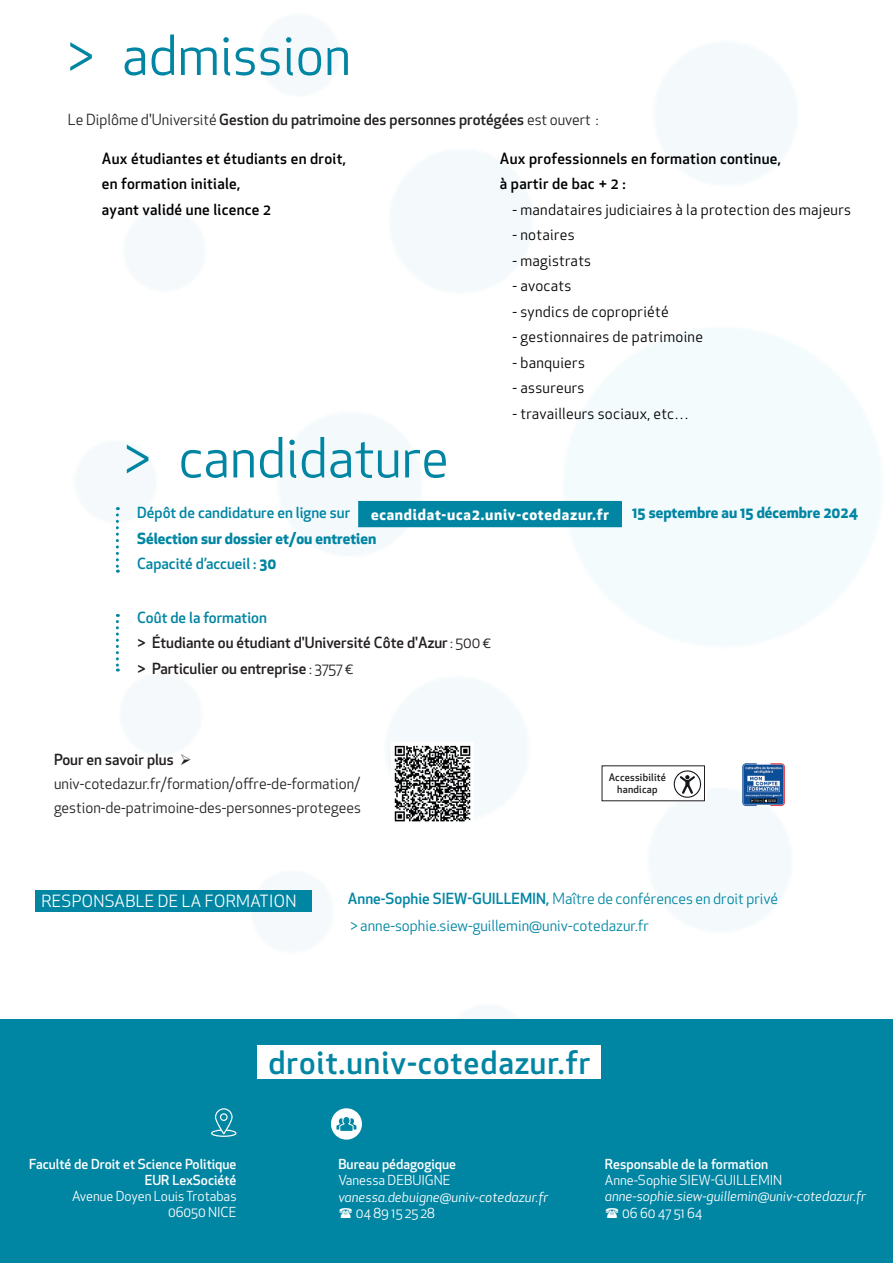
<style>
.page{position:relative;width:893px;height:1263px;background:#fff}
.page>*{position:absolute;margin:0;border:0;box-sizing:border-box;transform-origin:0 0}
.t1{font:54px "Apex New";color:#0085a3}
.t2{font:500 31.5px "Apex New";letter-spacing:.03em;color:#0085a3}
.t3{font:16.5px "Apex New";letter-spacing:.02em;color:#fff}
.t4{font:15px "Apex New";letter-spacing:.02em;color:#000}
.t5{font:500 15px/25.5px "Apex New";color:#231f20}
.t6{font:500 15px/25.5px "Apex New";letter-spacing:.02em;color:#000}
.t7{font:15px/24px "Apex New";color:#231f20}
.t8{font:15px/27px "Apex New";color:#0085a3}
.t9{font:700 15px/25.5px "Apex New";color:#0085a3}
.t10{font:700 15px "Apex New";letter-spacing:.05em;color:#fff}
.t11{font:500 15px "Apex New";color:#0085a3}
.t12{font:13.5px/16.2px "Apex New";color:#fff;text-align:right}
.t13{font:500 13.5px/16.2px "Apex New";color:#fff;text-align:right}
.t14{font:italic 13.5px "Apex New";color:#fff}
.t15{font:500 10.2px/12.1px "Apex New";letter-spacing:.02em;color:#231f20;text-align:center}
.s1{font-weight:400}
.s2{font-weight:500}
.s3{color:#0085a3}
</style>
<div class="page">
<img style="left:68px;top:43px;width:825px;height:977px">
<div style="left:0;top:1020px;width:893px;height:243px;background:#0085a3"></div>
<svg style="left:331px;top:1108px;width:31px;height:31px"></svg>
<svg style="left:211px;top:1108px;width:26px;height:29px"></svg>
<div style="left:35px;top:890px;width:276px;height:21px;background:#0085a3"></div>
<div style="left:258px;top:1045px;width:343px;height:34px;background:#fff"></div>
<svg style="left:116px;top:507px;width:3px;height:66px"></svg>
<div style="left:359px;top:502px;width:262px;height:24px;background:#0085a3"></div>
<div style="left:358px;top:501px;width:264px;height:26px;border:2px solid #0085a3"></div>
<svg style="left:116px;top:614px;width:3px;height:57px"></svg>
<div style="left:669px;top:765px;width:38px;height:36px;background:linear-gradient(to right,#fefefe,#fff)"></div>
<svg style="left:674px;top:770px;width:27px;height:28px"></svg>
<img style="left:391px;top:742px;width:83px;height:83px">
<img style="left:741px;top:762px;width:44px;height:45px">
<h1 class="t1" style="left:68px;top:21px;width:285px">&gt; admission</h1>
<p class="t5" style="left:68px;top:107px;width:532px"><span class="s1">Le Diplôme d'Université</span> Gestion du patrimoine des personnes protégées <span class="s1">est ouvert :</span></p>
<p class="t6" style="left:102px;top:145px;width:246px">Aux étudiantes et étudiants en droit, en formation initiale,<br>ayant validé une licence 2</p>
<p class="t6" style="left:500px;top:145px;width:283px">Aux professionnels en formation continue, à partir de bac + 2 :</p>
<p class="t4" style="left:513px;top:200px;width:340px">- mandataires judiciaires à la protection des majeurs</p>
<p class="t4" style="left:513px;top:225px;width:63px">- notaires</p>
<p class="t4" style="left:513px;top:251px;width:80px">- magistrats</p>
<p class="t4" style="left:513px;top:276px;width:60px">- avocats</p>
<p class="t4" style="left:513px;top:302px;width:158px">- syndics de copropriété</p>
<p class="t4" style="left:513px;top:327px;width:192px">- gestionnaires de patrimoine</p>
<p class="t4" style="left:513px;top:353px;width:74px">- banquiers</p>
<p class="t4" style="left:513px;top:378px;width:73px">- assureurs</p>
<p class="t4" style="left:513px;top:404px;width:178px">- travailleurs sociaux, etc…</p>
<h1 class="t1" style="left:124px;top:424px;width:326px">&gt; candidature</h1>
<p class="t11" style="left:137px;top:503px;width:215px">Dépôt de candidature en ligne sur</p>
<p class="t9" style="left:632px;top:499px;width:227px">15 septembre au 15 décembre 2024</p>
<p class="t9" style="left:137px;top:525px;width:241px">Sélection sur dossier et/ou entretien<br><span class="s2">Capacité d’accueil :</span> 30</p>
<p class="t10" style="left:371px;top:503px;width:239px">ecandidat-uca2.univ-cotedazur.fr</p>
<p class="t5" style="left:137px;top:604px;width:356px"><span class="s3">Coût de la formation<br></span>&gt; Étudiante ou étudiant d'Université Côte d'Azur <span class="s1">: 500 € </span>&gt; Particulier ou entreprise <span class="s1">: 3757 €</span></p>
<p class="t7" style="left:54px;top:747px;width:309px"><span class="s2">Pour en savoir plus</span> ➢ univ-cotedazur.fr/formation/offre-de-formation/ gestion-de-patrimoine-des-personnes-protegees</p>
<p class="t15" style="left:609px;top:771px;width:59px">Accessibilité handicap</p>
<p class="t3" style="left:41px;top:890px;width:257px">RESPONSABLE DE LA FORMATION</p>
<p class="t8" style="left:348px;top:885px;width:432px"><span class="s2">Anne-Sophie SIEW-GUILLEMIN,</span> Maître de conférences en droit privé &gt; anne-sophie.siew-guillemin@univ-cotedazur.fr</p>
<p class="t13" style="left:29px;top:1155px;width:209px">Faculté de Droit et Science Politique<br>EUR LexSociété</p>
<p class="t12" style="left:72px;top:1188px;width:166px">Avenue Doyen Louis Trotabas<br>06050 NICE</p>
<h2 class="t2" style="left:269px;top:1041px;width:323px">droit.univ-cotedazur.fr</h2>
<p class="t13" style="left:338px;top:1155px;width:119px">Bureau pédagogique</p>
<p class="t12" style="left:338px;top:1172px;width:114px">Vanessa DEBUIGNE</p>
<p class="t14" style="left:338px;top:1188px;width:211px">vanessa.debuigne@univ-cotedazur.fr</p>
<p class="t12" style="left:356px;top:1205px;width:81px">04 89 15 25 28</p>
<p class="t13" style="left:605px;top:1155px;width:165px">Responsable de la formation</p>
<p class="t12" style="left:605px;top:1172px;width:179px">Anne-Sophie SIEW-GUILLEMIN</p>
<p class="t14" style="left:605px;top:1188px;width:263px">anne-sophie.siew-guillemin@univ-cotedazur.fr</p>
<p class="t12" style="left:622px;top:1204px;width:82px">06 60 47 51 64</p>
</div>
